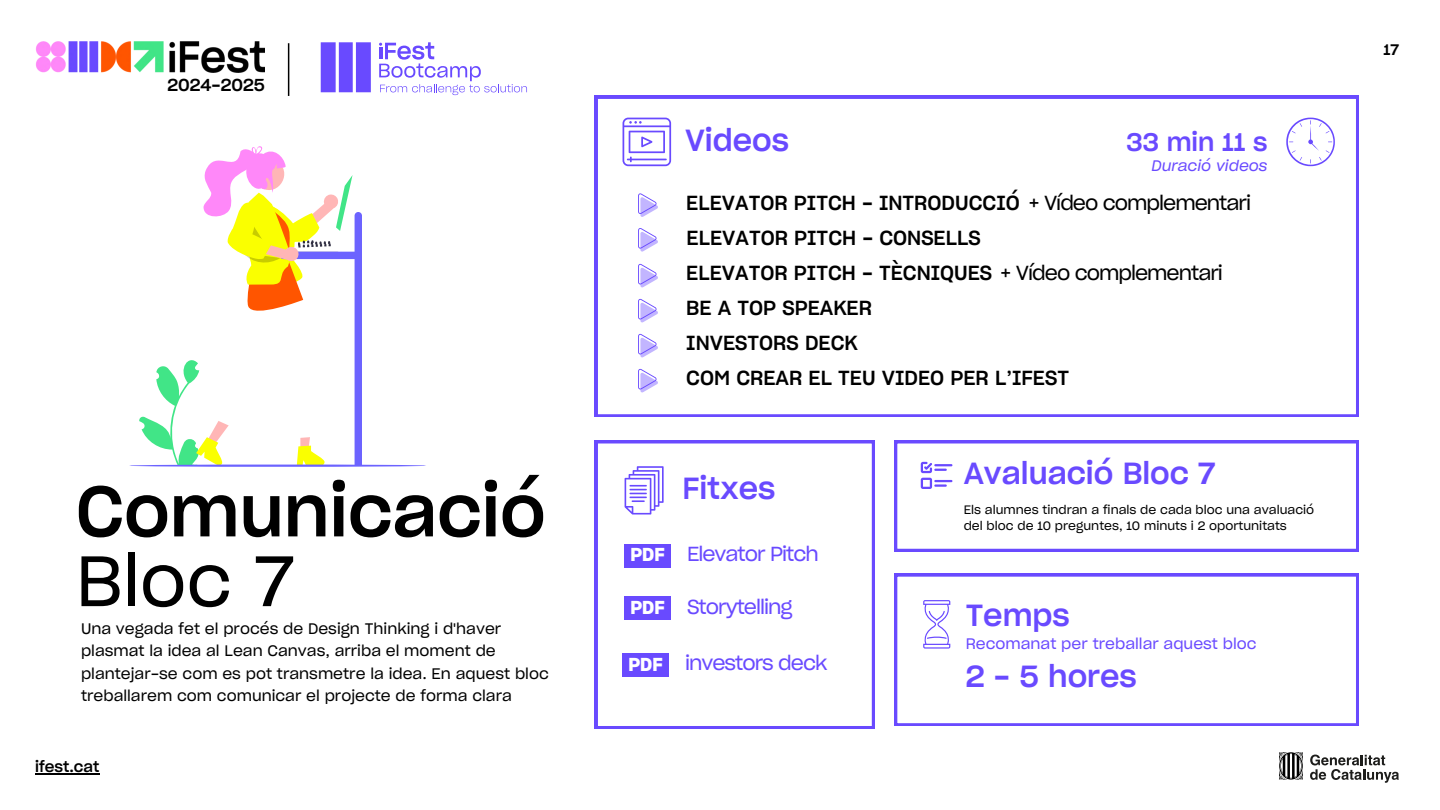
<style>
.page{position:relative;width:1440px;height:810px;background:#fff}
.page>*{position:absolute;margin:0;border:0;box-sizing:border-box;transform-origin:0 0}
.t1{font:70px/69.8px "Sharp Grotesk Medium 20";color:#000}
.t2{font:30px "Sharp Grotesk Medium 20";color:#694aff}
.t3{font:25px "Sharp Grotesk Medium 20";color:#694aff}
.t4{font:20px "Sharp Grotesk Medium 20";color:#000}
.t5{font:20px "Sharp Grotesk Book 20";letter-spacing:-.05em;color:#694aff}
.t6{font:18.3px "Sharp Grotesk Semi Bold 20";color:#fff}
.t7{font:17px "Sharp Grotesk Medium 20";color:#000}
.t8{font:15px/22.5px "Sharp Grotesk Book 20";color:#000}
.t9{font:15px "Sharp Grotesk Book 20";color:#694aff}
.t10{font:15px "Sharp Grotesk Book Italic 20";color:#694aff}
.t11{font:15px "Sharp Grotesk Medium 20";color:#000}
.t12{font:12px/16.5px "Sharp Grotesk Book 20";color:#000}
.s1{font-family:"Sharp Grotesk Book 20"}
</style>
<div class="page">
<img style="left:35px;top:42px;width:230px;height:30px">
<hr style="left:288px;top:43px;width:1px;height:53px;background:#000">
<svg style="left:595px;top:96px;width:764px;height:321px"></svg>
<svg style="left:595px;top:440px;width:280px;height:289px"></svg>
<svg style="left:894px;top:574px;width:465px;height:152px"></svg>
<div style="left:624px;top:544px;width:47px;height:24px;background:#694aff"></div>
<div style="left:624px;top:597px;width:47px;height:23px;background:#694aff"></div>
<div style="left:622px;top:653px;width:47px;height:24px;background:#694aff"></div>
<svg style="left:623px;top:118px;width:48px;height:48px"></svg>
<svg style="left:625px;top:466px;width:39px;height:49px"></svg>
<svg style="left:1286px;top:118px;width:49px;height:48px"></svg>
<svg style="left:638px;top:193px;width:20px;height:24px"></svg>
<svg style="left:638px;top:228px;width:20px;height:24px"></svg>
<svg style="left:638px;top:264px;width:20px;height:23px"></svg>
<svg style="left:638px;top:299px;width:20px;height:23px"></svg>
<svg style="left:638px;top:334px;width:20px;height:23px"></svg>
<svg style="left:638px;top:369px;width:20px;height:23px"></svg>
<svg style="left:921px;top:600px;width:32px;height:49px"></svg>
<svg style="left:894px;top:440px;width:465px;height:111px"></svg>
<svg style="left:921px;top:462px;width:31px;height:27px"></svg>
<svg style="left:129px;top:146px;width:297px;height:321px"></svg>
<hr style="left:35px;top:773px;width:64px;height:1px;background:#000">
<svg style="left:1279px;top:752px;width:24px;height:28px"></svg>
<svg style="left:1310px;top:755px;width:89px;height:28px"></svg>
<svg style="left:379px;top:42px;width:148px;height:53px"></svg>
<svg style="left:321px;top:42px;width:50px;height:50px;background:#7d62ff"></svg>
<h6 class="t7" style="left:168px;top:77px;width:99px">2024-2025</h6>
<p class="t1" style="left:76px;top:480px;width:472px">Comunicació<br><span class="s1">Bloc 7</span></p>
<h4 class="t8" style="left:81px;top:618px;width:469px">Una vegada fet el procés de Design Thinking i d'haver plasmat la idea al Lean Canvas, arriba el moment de plantejar-se com es pot transmetre la idea. En aquest bloc treballarem com comunicar el projecte de forma clara</h4>
<h5 class="t11" style="left:35px;top:760px;width:66px">ifest.cat</h5>
<h5 class="t2" style="left:685px;top:127px;width:105px">Videos</h5>
<h4 class="t3" style="left:1126px;top:131px;width:143px">33 min 11 s</h4>
<h4 class="t10" style="left:1151px;top:159px;width:118px">Duració videos</h4>
<p class="t4" style="left:686px;top:194px;width:566px">ELEVATOR PITCH - INTRODUCCIÓ <span class="s1">+ Vídeo complementari</span></p>
<p class="t4" style="left:687px;top:229px;width:296px">ELEVATOR PITCH - CONSELLS</p>
<h2 class="t4" style="left:686px;top:264px;width:538px">ELEVATOR PITCH - TÈCNIQUES <span class="s1">+ Vídeo complementari</span></h2>
<h3 class="t4" style="left:686px;top:299px;width:187px">BE A TOP SPEAKER</h3>
<p class="t4" style="left:686px;top:334px;width:173px">INVESTORS DECK</p>
<p class="t4" style="left:686px;top:369px;width:384px">COM CREAR EL TEU VIDEO PER L’IFEST</p>
<p class="t6" style="left:630px;top:546px;width:36px">PDF</p>
<p class="t6" style="left:630px;top:599px;width:36px">PDF</p>
<h1 class="t6" style="left:628px;top:656px;width:36px">PDF</h1>
<p class="t2" style="left:682px;top:475px;width:95px">Fitxes</p>
<h4 class="t5" style="left:687px;top:545px;width:133px">Elevator Pitch</h4>
<h5 class="t5" style="left:687px;top:598px;width:107px">Storytelling</h5>
<p class="t5" style="left:685px;top:654px;width:144px">investors deck</p>
<p class="t2" style="left:964px;top:460px;width:253px">Avaluació Bloc 7</p>
<h4 class="t12" style="left:964px;top:502px;width:352px">Els alumnes tindran a finals de cada bloc una avaluació del bloc de 10 preguntes, 10 minuts i 2 oportunitats</h4>
<h4 class="t2" style="left:966px;top:602px;width:106px">Temps</h4>
<p class="t9" style="left:966px;top:637px;width:292px">Recomanat per treballar aquest bloc</p>
<p class="t2" style="left:966px;top:663px;width:173px">2 - 5 hores</p>
<p class="t11" style="left:1384px;top:43px;width:17px">17</p>
</div>
